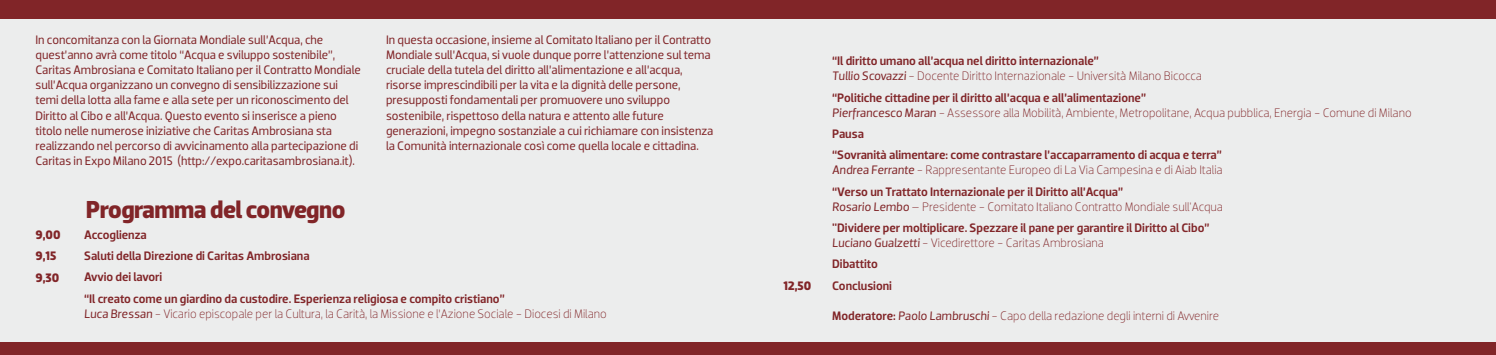
<style>
.page{position:relative;width:1496px;height:355px;background:#fff}
.page>*{position:absolute;margin:0;border:0;box-sizing:border-box;transform-origin:0 0}
.t1{font:700 25px "Dobra";letter-spacing:-.02em;color:#812528}
.t2{font:12.5px/15px "Dobra";color:#812528}
.t3{font:300 12.5px/15px "Dobra";color:#812528}
.t4{font:500 12.5px/21.2px "Dobra";color:#812528}
.t5{font:700 12.5px/21.2px "Dobra";color:#812528}
.s1{font-weight:400;font-style:italic}
.s2{font-weight:500}
.s3{font-weight:300}
</style>
<div class="page">
<div style="left:0;top:0;width:1495px;height:354px;background:#eceded"></div>
<div style="left:0;top:342px;width:1495px;height:12px;background:#812528"></div>
<div style="left:0;top:0;width:1495px;height:18px;background:#812528"></div>
<p class="t2" style="left:35px;top:33px;width:327px">In concomitanza con la Giornata Mondiale sull’Acqua, che quest’anno avrà come titolo “Acqua e sviluppo sostenibile”, Caritas Ambrosiana e Comitato Italiano per il Contratto Mondiale sull’Acqua organizzano un convegno di sensibilizzazione sui temi della lotta alla fame e alla sete per un riconoscimento del Diritto al Cibo e all’Acqua. Questo evento si inserisce a pieno titolo nelle numerose iniziative che Caritas Ambrosiana sta realizzando nel percorso di avvicinamento alla partecipazione di Caritas in Expo Milano 2015 (http://expo.caritasambrosiana.it).</p>
<p class="t2" style="left:386px;top:33px;width:329px">In questa occasione, insieme al Comitato Italiano per il Contratto Mondiale sull’Acqua, si vuole dunque porre l’attenzione sul tema cruciale della tutela del diritto all’alimentazione e all’acqua, risorse imprescindibili per la vita e la dignità delle persone, presupposti fondamentali per promuovere uno sviluppo sostenibile, rispettoso della natura e attento alle future generazioni, impegno sostanziale a cui richiamare con insistenza la Comunità internazionale così come quella locale e cittadina.</p>
<p class="t5" style="left:35px;top:224px;width:27px">9,00<br>9,15<br>9,30</p>
<h1 class="t1" style="left:86px;top:194px;width:261px">Programma del convegno</h1>
<p class="t4" style="left:84px;top:224px;width:422px">Accoglienza<br>Saluti della Direzione di Caritas Ambrosiana<br>Avvio dei lavori<br>“Il creato come un giardino da custodire. Esperienza religiosa e compito cristiano”</p>
<p class="t3" style="left:84px;top:305px;width:524px"><span class="s1">Luca Bressan</span> - Vicario episcopale per la Cultura, la Carità, la Missione e l’Azione Sociale - Diocesi di Milano</p>
<p class="t5" style="left:783px;top:274px;width:29px">12,50</p>
<p class="t3" style="left:832px;top:54px;width:371px"><span class="s2">“Il diritto umano all’acqua nel diritto internazionale”<br></span><span class="s1">Tullio Scovazzi</span> - Docente Diritto Internazionale - Università Milano Bicocca</p>
<p class="t3" style="left:832px;top:90px;width:581px"><span class="s2">“Politiche cittadine per il diritto all’acqua e all’alimentazione”<br></span><span class="s1">Pierfrancesco Maran</span> - Assessore alla Mobilità, Ambiente, Metropolitane, Acqua pubblica, Energia - Comune di Milano</p>
<p class="t4" style="left:832px;top:123px;width:391px">Pausa<br>“Sovranità alimentare: come contrastare l’accaparramento di acqua e terra”</p>
<p class="t4" style="left:832px;top:159px;width:392px"><span class="s1">Andrea Ferrante</span> <span class="s3">- Rappresentante Europeo di La Via Campesina e di Aiab Italia </span>“Verso un Trattato Internazionale per il Diritto all’Acqua”</p>
<p class="t4" style="left:832px;top:195px;width:392px"><span class="s1">Rosario Lembo</span> <span class="s3">– Presidente - Comitato Italiano Contratto Mondiale sull'Acqua </span>"Dividere per moltiplicare. Spezzare il pane per garantire il Diritto al Cibo”</p>
<p class="t3" style="left:832px;top:232px;width:273px;line-height:21.2px"><span class="s1">Luciano Gualzetti</span> - Vicedirettore - Caritas Ambrosiana<br><span class="s2">Dibattito<br>Conclusioni</span></p>
<p class="t3" style="left:832px;top:307px;width:388px"><span class="s2">Moderatore:</span> <span class="s1">Paolo Lambruschi</span> - Capo della redazione degli interni di Avvenire</p>
</div>
